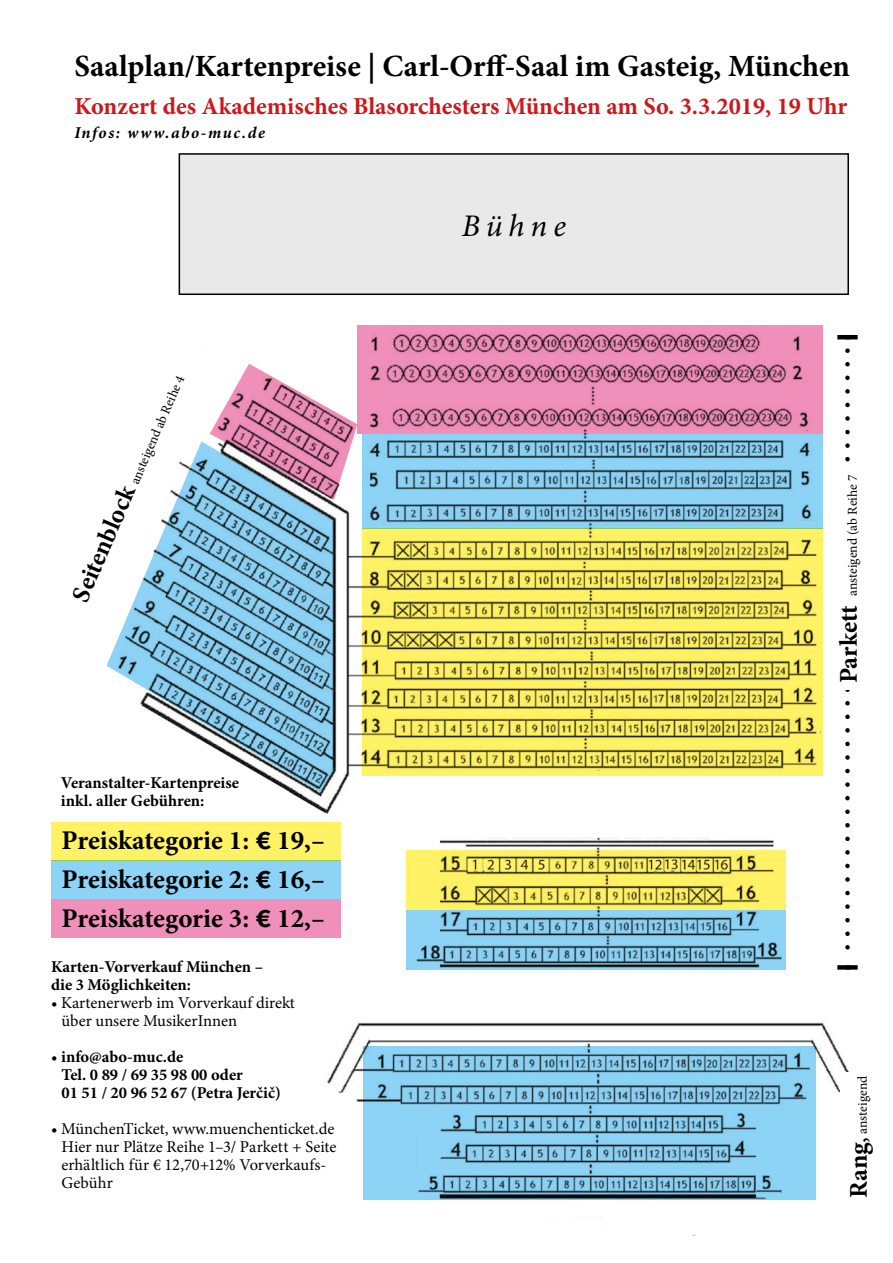
<style>
.page{position:relative;width:893px;height:1263px;background:#fff}
.page>*{position:absolute;margin:0;border:0;box-sizing:border-box;transform-origin:0 0}
.t1{font:italic 31.5px "Minion Pro";letter-spacing:.19em;color:#000}
.t2{font:700 30.9px "Minion Pro";color:#000}
.t3{font:700 27px/39px "Minion Pro";color:#000;text-align:justify}
.t4{font:700 25.5px "Minion Pro";letter-spacing:-.005em;color:#000}
.t5{font:700 24.3px "Minion Pro";color:#cd171a}
.t6{font:16.5px/18px "Minion Pro";color:#000}
.t7{font:700 16.5px/18px "Minion Pro";color:#000}
.t8{font:italic 700 16.5px "Minion Pro";letter-spacing:.1em;color:#000}
.t9{font:13.5px "Minion Pro";letter-spacing:-.005em;color:#000}
.s1{font-family:"Source Code Pro"}
.s2{font-weight:400}
.s3{font-weight:700;font-size:25.5px}
.s4{font-size:25.5px}
</style>
<div class="page">
<img style="left:102px;top:339px;width:756px;height:896px">
<svg style="left:845px;top:351px;width:5px;height:614px"></svg>
<hr style="left:837px;top:335px;width:21px;height:4px;background:#000">
<div style="left:837px;top:965px;width:21px;height:5px;background:#000"></div>
<div style="left:179px;top:154px;width:669px;height:140px;background:#e9e9e9"></div>
<div style="left:179px;top:153px;width:670px;height:142px;border:2px solid #000"></div>
<div style="left:830px;top:468px;width:34px;height:221px;background:#fff"></div>
<svg style="left:102px;top:364px;width:91px;height:246px"></svg>
<div style="left:840px;top:1072px;width:35px;height:130px;background:#fff"></div>
<svg style="left:363px;top:1046px;width:453px;height:153px;background:#78b5d3"></svg>
<svg style="left:406px;top:910px;width:380px;height:60px;background:#73adca"></svg>
<svg style="left:363px;top:434px;width:460px;height:94px;background:#78b4d2"></svg>
<svg style="left:107px;top:441px;width:227px;height:351px"></svg>
<svg style="left:363px;top:528px;width:460px;height:248px;background:#d6cb54"></svg>
<svg style="left:406px;top:850px;width:380px;height:60px;background:#dbcf56"></svg>
<svg style="left:357px;top:325px;width:466px;height:109px;background:#d57ea5"></svg>
<svg style="left:210px;top:364px;width:147px;height:136px"></svg>
<div style="left:51px;top:861px;width:289px;height:38px;background:#8dd3f6"></div>
<div style="left:51px;top:822px;width:289px;height:39px;background:#fff265"></div>
<div style="left:51px;top:899px;width:289px;height:38px;background:#f08fba"></div>
<h2 class="t2" style="left:74px;top:45px;width:777px">Saalplan/Kartenpreise | Carl-Orff-Saal im Gasteig, München</h2>
<h3 class="t5" style="left:74px;top:89px;width:774px">Konzert des Akademisches Blasorchesters München am So. 3.3.2019, 19 Uhr</h3>
<p class="t8" style="left:74px;top:120px;width:192px">Infos: www.abo-muc.de</p>
<h1 class="t1" style="left:462px;top:204px;width:106px">Bühne</h1>
<p class="t9" style="left:126px;top:480px;width:118px;rotate:-67deg">ansteigend ab Reihe 4</p>
<h3 class="t4" style="left:63px;top:593px;width:125px;rotate:-67deg">Seitenblock</h3>
<p class="t9" style="left:843px;top:596px;width:123px;rotate:-90deg">ansteigend (ab Reihe 7</p>
<p class="t7" style="left:61px;top:774px;width:180px">Veranstalter-Kartenpreise inkl. aller Gebühren:</p>
<h3 class="t3" style="left:62px;top:820px;width:265px">Preiskategorie 1: <span class="s1">€</span> 19,– Preiskategorie 2: <span class="s1">€</span> 16,– Preiskategorie 3: <span class="s1">€</span> 12,–</h3>
<p class="t7" style="left:51px;top:957px;width:214px">Karten-Vorverkauf München – die 3 Möglichkeiten:</p>
<p class="t6" style="left:62px;top:994px;width:235px;text-indent:-10px">• Kartenerwerb im Vorverkauf direkt über unsere MusikerInnen</p>
<p class="t7" style="left:62px;top:1047px;width:221px;text-indent:-10px"><span class="s2">•</span> info@abo-muc.de<br>Tel. 0 89 / 69 35 98 00 oder<br>01 51 / 20 96 52 67 (Petra Jerčič)</p>
<p class="t6" style="left:62px;top:1120px;width:277px;text-indent:-10px">• MünchenTicket, www.muenchenticket.de Hier nur Plätze Reihe 1–3/ Parkett + Seite erhältlich für € 12,70+12% Vorverkaufs-Gebühr</p>
<h3 class="t4" style="left:831px;top:683px;width:79px;rotate:-90deg">Parkett</h3>
<p class="t9" style="left:853px;top:1198px;width:124px;rotate:-90deg"><span class="s3">Rang</span><span class="s4">,</span> ansteigend</p>
</div>
